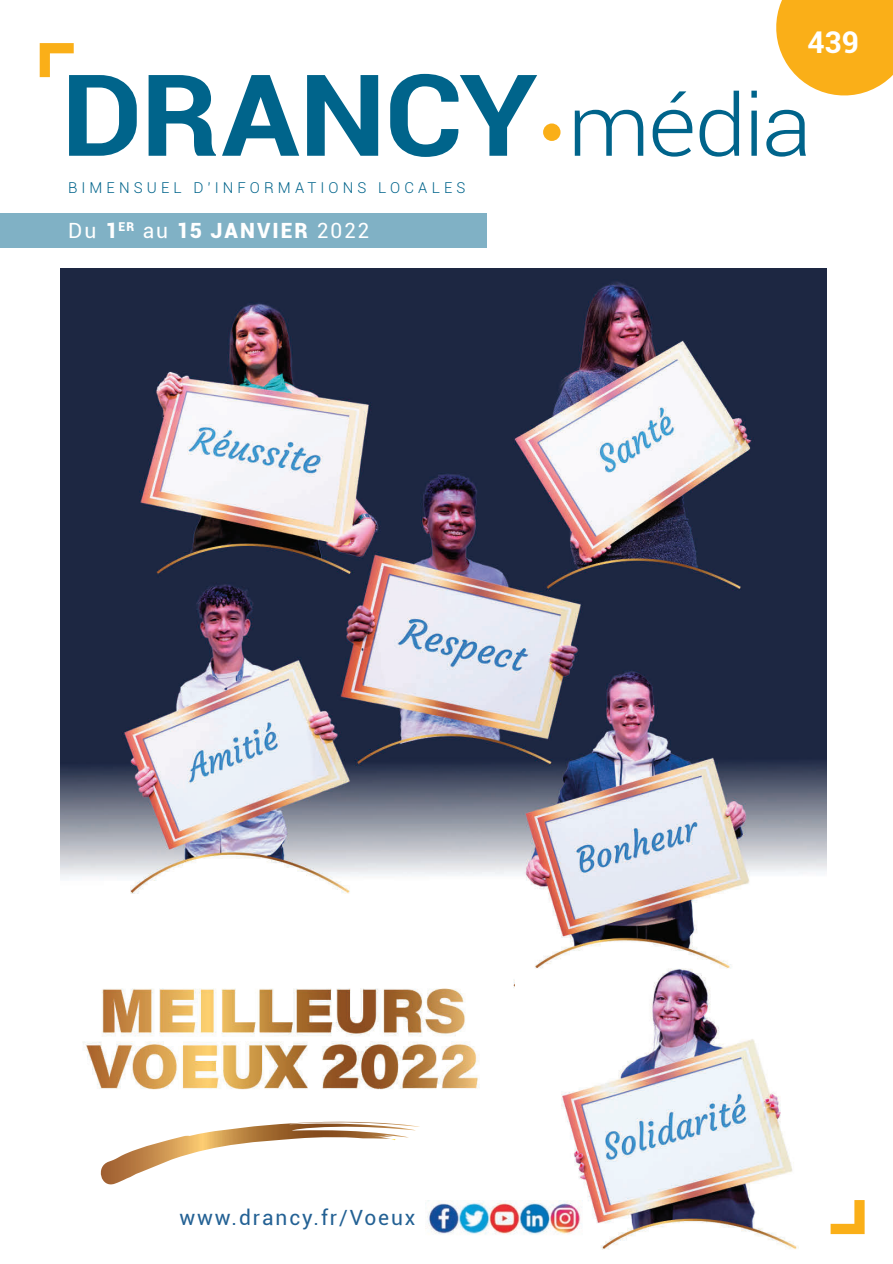
<style>
.page{position:relative;width:893px;height:1264px;background:#fff}
.page>*{position:absolute;margin:0;border:0;box-sizing:border-box;transform-origin:0 0}
.t1{font:700 113.55px "Roboto";letter-spacing:-.015em;color:#00648b;scale:1.09 1}
.t2{font:700 30px "Roboto";color:#fff}
.t3{font:900 21px "Roboto";letter-spacing:.1em;color:#fff}
.t4{font:21px "Roboto";letter-spacing:.09em;color:#236194}
.t5{font:300 15px "Roboto";letter-spacing:.275em;color:#00648b}
.s1{font-weight:300;font-size:85.5px}
.s2{font-weight:400}
</style>
<div class="page">
<img style="left:61px;top:268px;width:765px;height:982px">
<div style="left:543px;top:123px;width:18px;height:18px;background:#faaf18;border-radius:50%"></div>
<svg style="left:40px;top:43px;width:34px;height:34px"></svg>
<div style="left:0;top:213px;width:486px;height:34px;background:#80b1c5"></div>
<img style="left:425px;top:1200px;width:157px;height:35px">
<svg style="left:831px;top:1200px;width:34px;height:34px"></svg>
<img style="left:61px;top:932px;width:453px;height:244px">
<svg style="left:95px;top:1121px;width:325px;height:67px"></svg>
<svg style="left:776px;top:0;width:117px;height:96px;background:#fab935"></svg>
<p class="t2" style="left:807px;top:21px;width:53px">439</p>
<p class="t1" style="left:61px;top:35px;width:691px">DRANCY <span class="s1">média</span></p>
<p class="t5" style="left:68px;top:177px;width:399px">BIMENSUEL D’INFORMATIONS LOCALES</p>
<p class="t3" style="left:68px;top:215px;width:303px"><span class="s2">Du</span> 1<sup>ER</sup> <span class="s2">au</span> 15 JANVIER <span class="s2">2022</span></p>
<p class="t4" style="left:179px;top:1203px;width:238px">www.drancy.fr/Voeux</p>
</div>
